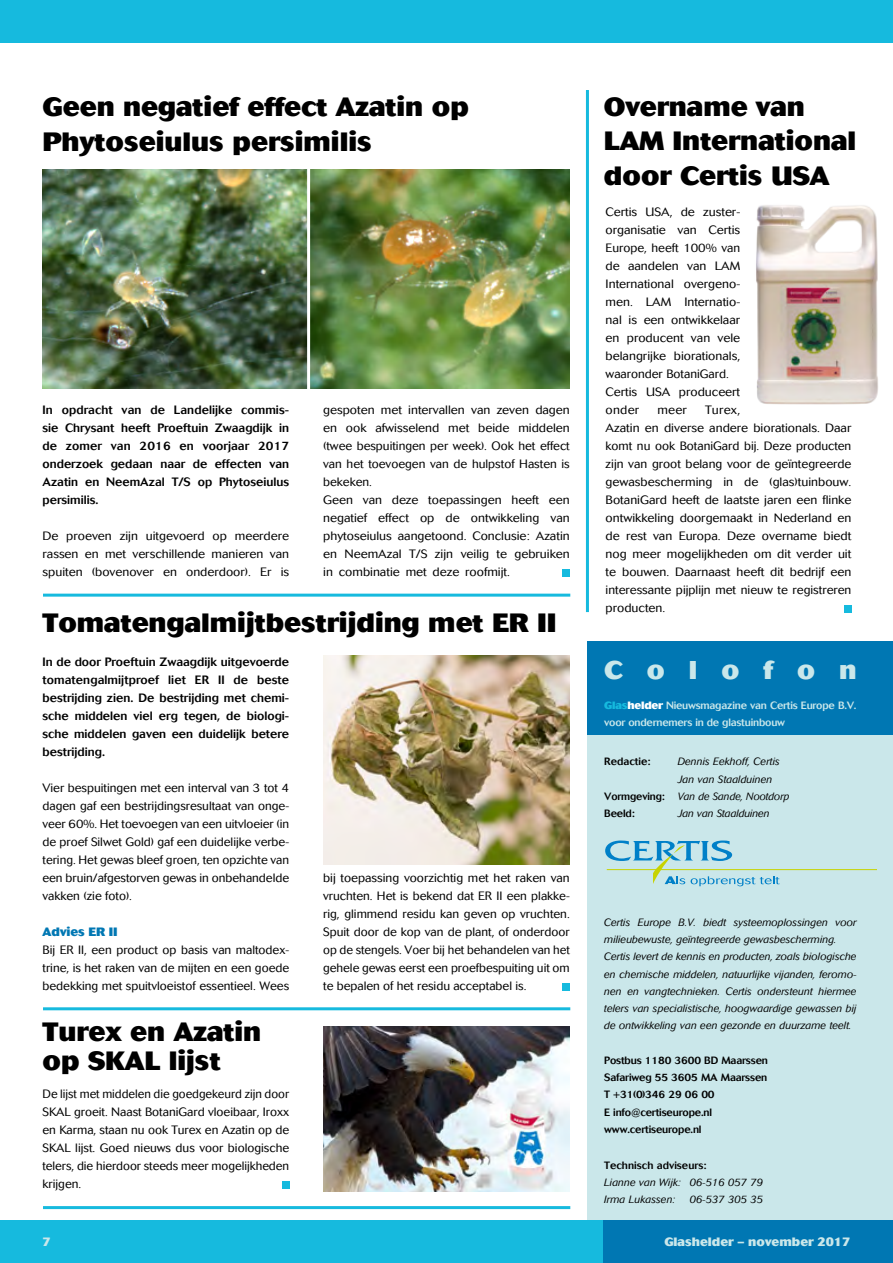
<style>
.page{position:relative;width:893px;height:1263px;background:#fff}
.page>*{position:absolute;margin:0;border:0;box-sizing:border-box;transform-origin:0 0}
.t1{font:800 26.25px/34.5px "Cosmos";color:#000}
.t2{font:800 25.5px "Cosmos";letter-spacing:.94em;color:#cae7ea}
.t3{font:300 12px/18px "Cosmos";color:#000;text-align:justify}
.t4{font:500 12px/18px "Cosmos";color:#000;text-align:justify}
.t5{font:800 12px "Cosmos";color:#cae7ea}
.t6{font:800 12px "Cosmos";color:#0077b3}
.t7{font:italic 300 10.5px/17.2px "Cosmos";color:#000}
.t8{font:500 10.5px/17.2px "Cosmos";letter-spacing:-.015em;color:#000}
.t9{font:500 10.5px/16.5px "Cosmos";letter-spacing:-.02em;color:#cae7ea}
.s1{font-weight:800;color:#16bade}
.s2{font-weight:800;color:#fff}
.s3{font-weight:500;font-style:normal}
</style>
<div class="page">
<div style="left:587px;top:731px;width:306px;height:503px;background:#cae7ea"></div>
<div style="left:587px;top:641px;width:306px;height:93px;background:#0077b3"></div>
<hr style="left:607px;top:869px;width:269px;height:1px;background:#c7d300">
<svg style="left:605px;top:840px;width:175px;height:46px"></svg>
<div style="left:0;top:0;width:893px;height:43px;background:#16bade"></div>
<div style="left:0;top:1220px;width:893px;height:43px;background:#16bade"></div>
<div style="left:604px;top:1220px;width:289px;height:43px;background:#0077b3"></div>
<hr style="left:43px;top:594px;width:527px;height:3px;background:#16bade">
<hr style="left:586px;top:90px;width:3px;height:522px;background:#16bade">
<div style="left:282px;top:1181px;width:7px;height:7px;background:#16bade"></div>
<div style="left:844px;top:605px;width:7px;height:7px;background:#16bade"></div>
<hr style="left:43px;top:1206px;width:527px;height:3px;background:#16bade">
<hr style="left:43px;top:1007px;width:527px;height:3px;background:#16bade">
<div style="left:563px;top:569px;width:7px;height:7px;background:#16bade"></div>
<div style="left:563px;top:983px;width:7px;height:7px;background:#16bade"></div>
<img style="left:43px;top:169px;width:527px;height:219px">
<img style="left:323px;top:655px;width:247px;height:209px">
<hr style="left:307px;top:151px;width:3px;height:258px;background:#fff">
<img style="left:323px;top:1026px;width:246px;height:166px">
<img style="left:756px;top:205px;width:122px;height:200px">
<h1 class="t1" style="left:43px;top:90px;width:428px">Geen negatief effect Azatin op<br>Phytoseiulus persimilis</h1>
<p class="t4" style="left:43px;top:401px;width:248px">In opdracht van de Landelijke commis&shy;sie Chrysant heeft Proeftuin Zwaagdijk in de zomer van 2016 en voorjaar 2017 onderzoek gedaan naar de effecten van Azatin en NeemAzal T/S op Phytoseiulus persimilis.</p>
<p class="t3" style="left:43px;top:527px;width:248px">De proeven zijn uitgevoerd op meerdere rassen en met verschillende manieren van spuiten (bovenover en onderdoor). Er is</p>
<p class="t3" style="left:323px;top:401px;width:248px;text-align:left">gespoten met intervallen van zeven dagen en ook afwisselend met beide middelen (twee bespuitingen per week). Ook het effect van het toevoegen van de hulpstof Hasten is bekeken.<br>Geen van deze toepassingen heeft een negatief effect op de ontwikkeling van phytoseiulus aangetoond. Conclusie: Azatin en NeemAzal T/S zijn veilig te gebruiken in combinatie met deze roofmijt.</p>
<h1 class="t1" style="left:43px;top:606px;width:516px">Tomatengalmijtbestrijding met ER II</h1>
<p class="t4" style="left:43px;top:653px;width:248px">In de door Proeftuin Zwaagdijk uitgevoerde tomatengalmijtproef liet ER II de beste bestrijding zien. De bestrijding met chemi&shy;sche middelen viel erg tegen, de biologi&shy;sche middelen gaven een duidelijk betere bestrijding.</p>
<p class="t3" style="left:43px;top:779px;width:248px">Vier bespuitingen met een interval van 3 tot 4 dagen gaf een bestrijdingsresultaat van onge&shy;veer 60%. Het toevoegen van een uitvloeier (in de proef Silwet Gold) gaf een duidelijke verbe&shy;tering. Het gewas bleef groen, ten opzichte van een bruin/afgestorven gewas in onbehandelde vakken (zie foto).</p>
<p class="t6" style="left:43px;top:925px;width:77px">Advies ER II</p>
<p class="t3" style="left:43px;top:941px;width:248px">Bij ER II, een product op basis van maltodex&shy;trine, is het raken van de mijten en een goede bedekking met spuitvloeistof essentieel. Wees</p>
<h1 class="t1" style="left:43px;top:1018px;width:220px;line-height:28.5px">Turex en Azatin op SKAL lijst</h1>
<p class="t3" style="left:43px;top:1085px;width:248px">De lijst met middelen die goedgekeurd zijn door SKAL groeit. Naast BotaniGard vloeibaar, Iroxx en Karma, staan nu ook Turex en Azatin op de SKAL lijst. Goed nieuws dus voor biologische telers, die hierdoor steeds meer mogelijkheden krijgen.</p>
<p class="t3" style="left:323px;top:869px;width:248px">bij toepassing voorzichtig met het raken van vruchten. Het is bekend dat ER II een plakke&shy;rig, glimmend residu kan geven op vruchten.<br>Spuit door de kop van de plant, of onderdoor op de stengels. Voer bij het behandelen van het gehele gewas eerst een proefbespuiting uit om te bepalen of het residu acceptabel is.</p>
<h1 class="t1" style="left:604px;top:90px;width:254px">Overname van<br>LAM International door Certis USA</h1>
<p class="t3" style="left:606px;top:203px;width:136px;text-align:left">Certis USA, de zuster&shy;organisatie van Certis<br>Europe, heeft 100% van de aandelen van LAM<br>International overgeno&shy;men. LAM Internatio&shy;nal is een ontwikkelaar en producent van vele belangrijke biorationals, waaronder BotaniGard.<br>Certis USA produceert onder</p>
<p class="t3" style="left:606px;top:401px;width:247px;text-align:left;text-indent:99px">Turex,<br>Azatin en diverse andere biorationals. Daar komt nu ook BotaniGard bij. Deze producten zijn van groot belang voor de geïntegreerde gewasbescherming in de (glas)tuinbouw.<br>BotaniGard heeft de laatste jaren een flinke ontwikkeling doorgemaakt in Nederland en de rest van Europa. Deze overname biedt nog meer mogelijkheden om dit verder uit te bouwen. Daarnaast heeft dit bedrijf een interessante pijplijn met nieuw te registreren producten.</p>
<p class="t3" style="left:657px;top:401px;width:31px">meer</p>
<h2 class="t2" style="left:604px;top:655px;width:254px">Colofon</h2>
<p class="t9" style="left:604px;top:697px;width:254px"><span class="s1">Glas</span><span class="s2">helder</span> Nieuwsmagazine van Certis Europe B.V. voor ondernemers in de glastuinbouw</p>
<p class="t8" style="left:604px;top:753px;width:48px">Redactie:</p>
<p class="t7" style="left:678px;top:753px;width:104px">Dennis Eekhoff, Certis</p>
<p class="t7" style="left:678px;top:770px;width:96px">Jan van Staalduinen</p>
<p class="t7" style="left:604px;top:788px;width:187px"><span class="s3">Vormgeving:</span> Van de Sande, Nootdorp</p>
<p class="t8" style="left:604px;top:805px;width:32px">Beeld:</p>
<p class="t7" style="left:678px;top:805px;width:93px">Jan van Staalduinen</p>
<p class="t7" style="left:604px;top:914px;width:254px">Certis Europe B.V. biedt systeemoplossingen voor milieubewuste, geïntegreerde gewasbescherming.<br>Certis levert de kennis en producten, zoals biologische en chemische middelen, natuurlijke vijanden, feromo&shy;nen en vangtechnieken. Certis ondersteunt hiermee telers van specialistische, hoogwaardige gewassen bij de ontwikkeling van een gezonde en duurzame teelt.</p>
<p class="t8" style="left:604px;top:1052px;width:165px">Postbus 1180 3600 BD Maarssen<br>Safariweg 55 3605 MA Maarssen<br>T +31(0)346 29 06 00<br>E info@certiseurope.nl www.certiseurope.nl</p>
<p class="t8" style="left:604px;top:1157px;width:104px">Technisch adviseurs:</p>
<p class="t7" style="left:604px;top:1174px;width:160px">Lianne van Wijk: 06-516 057 79<br>Irma Lukassen:</p>
<p class="t7" style="left:690px;top:1191px;width:75px">06-537 305 35</p>
<p class="t5" style="left:43px;top:1235px;width:10px">7</p>
<p class="t5" style="left:664px;top:1235px;width:188px">Glashelder – november 2017</p>
</div>
